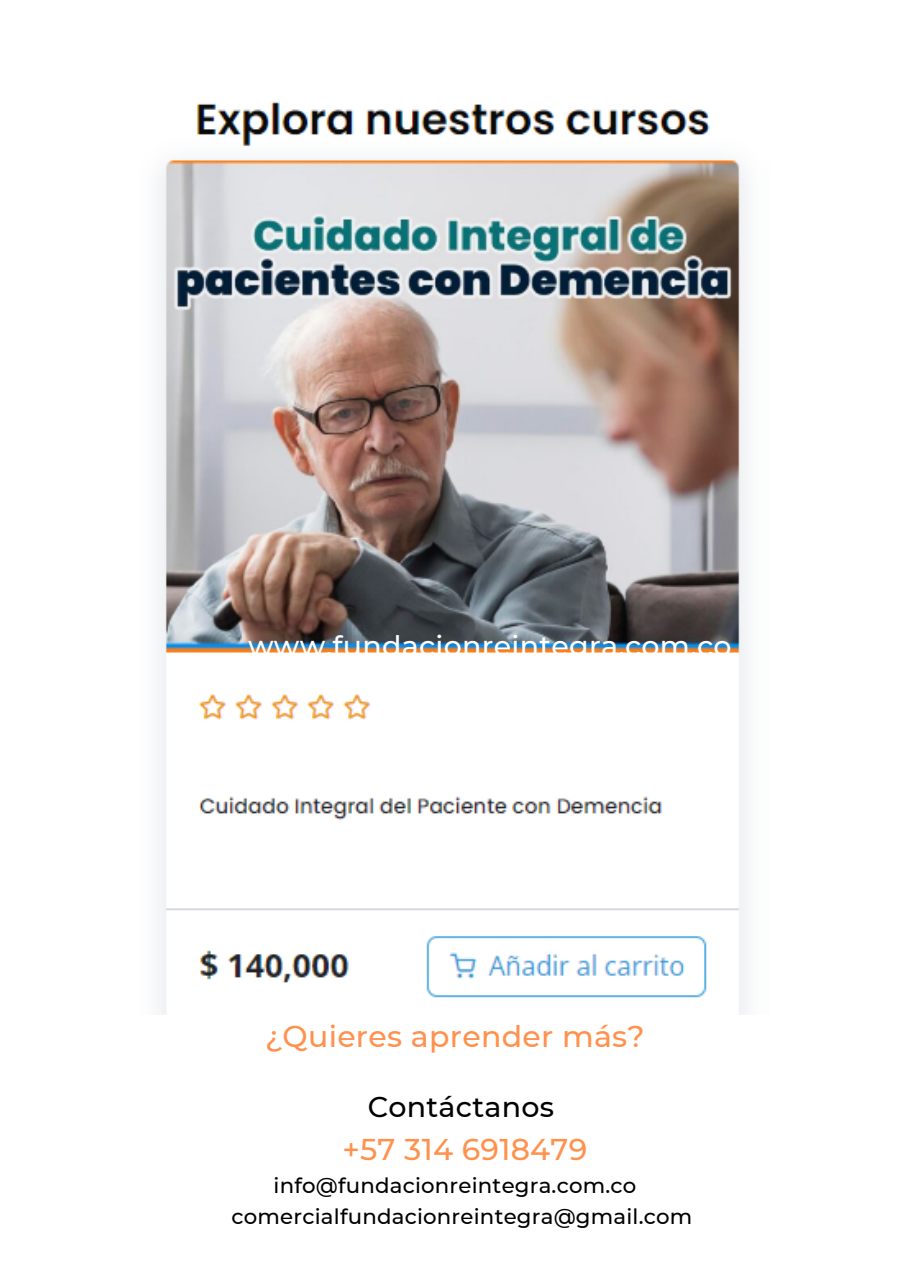
<style>
.page{position:relative;width:914px;height:1264px;background:#fff}
.page>*{position:absolute;margin:0;border:0;box-sizing:border-box;transform-origin:0 0}
.t1{font:500 30px "Montserrat";letter-spacing:.01em;color:#ff914d}
.t2{font:500 28.5px "Montserrat";letter-spacing:.01em;color:#fff}
.t3{font:500 28.5px "Montserrat";letter-spacing:.01em;color:#000}
.t4{font:500 21.3px "Montserrat";letter-spacing:.01em;color:#000}
</style>
<div class="page">
<img style="left:159px;top:102px;width:587px;height:912px">
<p class="t2" style="left:248px;top:629px;width:485px">www.fundacionreintegra.com.co</p>
<p class="t1" style="left:265px;top:1017px;width:381px">¿Quieres aprender más?</p>
<p class="t3" style="left:368px;top:1089px;width:188px">Contáctanos</p>
<p class="t1" style="left:342px;top:1130px;width:246px">+57 314 6918479</p>
<p class="t4" style="left:273px;top:1172px;width:364px">info@fundacionreintegra.com.co</p>
<p class="t4" style="left:231px;top:1202px;width:462px">comercialfundacionreintegra@gmail.com</p>
</div>
